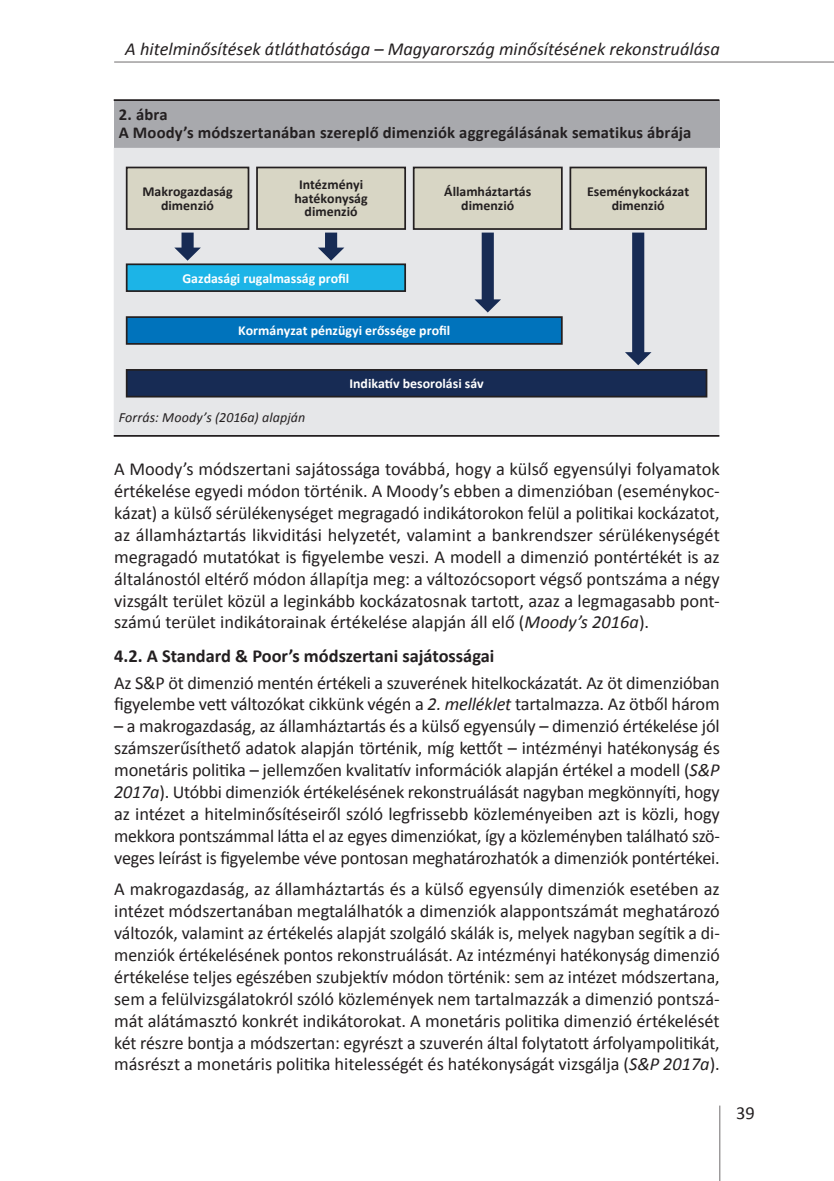
<style>
.page{position:relative;width:834px;height:1181px;background:#fff}
.page>*{position:absolute;margin:0;border:0;box-sizing:border-box;transform-origin:0 0}
.t1{font:18.38px/21.9px "Calibri";letter-spacing:-.01em;color:#231f20;text-align:justify}
.t2{font:italic 18.38px "Calibri";color:#231f20}
.t3{font:700 18.38px "Calibri";color:#231f20}
.t4{font:700 16.62px/18.4px "Calibri";letter-spacing:.005em;color:#231f20}
.t5{font:italic 14px "Calibri";letter-spacing:.01em;color:#231f20}
.t6{font:700 13.65px/13.7px "Calibri";color:#231f20;text-align:center}
.t7{font:700 13.65px "Calibri";color:#fff}
.s1{font-style:italic}
</style>
<div class="page">
<hr style="left:114px;top:62px;width:719px;height:1px;background:#231f20">
<hr style="left:719px;top:1105px;width:1px;height:76px;background:#231f20">
<div style="left:114px;top:100px;width:605px;height:48px;background:#a8a9ad"></div>
<div style="left:114px;top:148px;width:605px;height:287px;background:#e6e7e9"></div>
<hr style="left:114px;top:99px;width:605px;height:2px;background:#231f20">
<hr style="left:114px;top:435px;width:605px;height:2px;background:#231f20">
<div style="left:127px;top:167px;width:121px;height:62px;background:#d8d6c5"></div>
<div style="left:126px;top:167px;width:123px;height:63px;border:2px solid #231f20"></div>
<div style="left:257px;top:167px;width:148px;height:62px;background:#d8d6c5"></div>
<div style="left:256px;top:167px;width:150px;height:63px;border:2px solid #231f20"></div>
<div style="left:413px;top:167px;width:148px;height:62px;background:#d8d6c5"></div>
<div style="left:413px;top:167px;width:149px;height:63px;border:2px solid #231f20"></div>
<div style="left:570px;top:167px;width:136px;height:62px;background:#d8d6c5"></div>
<div style="left:569px;top:167px;width:137px;height:63px;border:2px solid #231f20"></div>
<div style="left:127px;top:264px;width:278px;height:27px;background:#1cb4e7"></div>
<div style="left:126px;top:263px;width:280px;height:29px;border:2px solid #231f20"></div>
<div style="left:127px;top:317px;width:434px;height:27px;background:#0073bc"></div>
<div style="left:126px;top:316px;width:436px;height:29px;border:2px solid #231f20"></div>
<div style="left:127px;top:370px;width:579px;height:27px;background:#172b54"></div>
<div style="left:126px;top:369px;width:581px;height:28px;border:2px solid #231f20"></div>
<div style="left:181px;top:233px;width:12px;height:16px;background:#172b54"></div>
<svg style="left:174px;top:248px;width:27px;height:13px"></svg>
<div style="left:325px;top:233px;width:12px;height:16px;background:#172b54"></div>
<svg style="left:318px;top:248px;width:26px;height:13px"></svg>
<div style="left:481px;top:233px;width:12px;height:68px;background:#172b54"></div>
<svg style="left:474px;top:299px;width:27px;height:13px"></svg>
<div style="left:632px;top:233px;width:12px;height:121px;background:#172b54"></div>
<svg style="left:624px;top:352px;width:27px;height:13px"></svg>
<p class="t2" style="left:125px;top:36px;width:596px">A hitelminősítések átláthatósága – Magyarország minősítésének rekonstruálása</p>
<p class="t4" style="left:119px;top:105px;width:574px">2. ábra<br>A Moody’s módszertanában szereplő dimenziók aggregálásának sematikus ábrája</p>
<p class="t6" style="left:142px;top:184px;width:92px">Makrogazdaság dimenzió</p>
<p class="t6" style="left:294px;top:177px;width:75px">Intézményi hatékonyság dimenzió</p>
<p class="t6" style="left:444px;top:184px;width:88px">Államháztartás dimenzió</p>
<p class="t6" style="left:587px;top:184px;width:104px">Eseménykockázat dimenzió</p>
<p class="t7" style="left:182px;top:268px;width:168px">Gazdasági rugalmasság profil</p>
<p class="t7" style="left:238px;top:321px;width:213px">Kormányzat pénzügyi erőssége profil</p>
<p class="t5" style="left:119px;top:407px;width:188px">Forrás: Moody’s (2016a) alapján</p>
<p class="t7" style="left:349px;top:374px;width:136px">Indikatív besorolási sáv</p>
<p class="t1" style="left:114px;top:458px;width:607px">A Moody’s módszertani sajátossága továbbá, hogy a külső egyensúlyi folyamatok értékelése egyedi módon történik. A Moody’s ebben a dimenzióban (eseménykoc&shy;kázat) a külső sérülékenységet megragadó indikátorokon felül a politikai kockázatot, az államháztartás likviditási helyzetét, valamint a bankrendszer sérülékenységét megragadó mutatókat is figyelembe veszi. A modell a dimenzió pontértékét is az általánostól eltérő módon állapítja meg: a változócsoport végső pontszáma a négy vizsgált terület közül a leginkább kockázatosnak tartott, azaz a legmagasabb pont&shy;számú terület indikátorainak értékelése alapján áll elő (<span class="s1">Moody’s 2016a</span>).</p>
<p class="t3" style="left:114px;top:644px;width:381px">4.2. A Standard &amp; Poor’s módszertani sajátosságai</p>
<p class="t1" style="left:114px;top:671px;width:607px">Az S&amp;P öt dimenzió mentén értékeli a szuverének hitelkockázatát. Az öt dimenzióban figyelembe vett változókat cikkünk végén a <span class="s1">2. melléklet</span> tartalmazza. Az ötből három</p>
<p class="t1" style="left:114px;top:715px;width:607px">– a makrogazdaság, az államháztartás és a külső egyensúly – dimenzió értékelése jól számszerűsíthető adatok alapján történik, míg kettőt – intézményi hatékonyság és monetáris politika – jellemzően kvalitatív információk alapján értékel a modell (<span class="s1">S&amp;P 2017a</span>). Utóbbi dimenziók értékelésének rekonstruálását nagyban megkönnyíti, hogy az intézet a hitelminősítéseiről szóló legfrissebb közleményeiben azt is közli, hogy mekkora pontszámmal látta el az egyes dimenziókat, így a közleményben található szö&shy;veges leírást is figyelembe véve pontosan meghatározhatók a dimenziók pontértékei.</p>
<p class="t1" style="left:114px;top:878px;width:607px">A makrogazdaság, az államháztartás és a külső egyensúly dimenziók esetében az intézet módszertanában megtalálhatók a dimenziók alappontszámát meghatározó változók, valamint az értékelés alapját szolgáló skálák is, melyek nagyban segítik a di&shy;menziók értékelésének pontos rekonstruálását. Az intézményi hatékonyság dimenzió értékelése teljes egészében szubjektív módon történik: sem az intézet módszertana, sem a felülvizsgálatokról szóló közlemények nem tartalmazzák a dimenzió pontszá&shy;mát alátámasztó konkrét indikátorokat. A monetáris politika dimenzió értékelését két részre bontja a módszertan: egyrészt a szuverén által folytatott árfolyampolitikát, másrészt a monetáris politika hitelességét és hatékonyságát vizsgálja (<span class="s1">S&amp;P 2017a</span>).</p>
<p class="t1" style="left:736px;top:1102px;width:20px">39</p>
</div>
